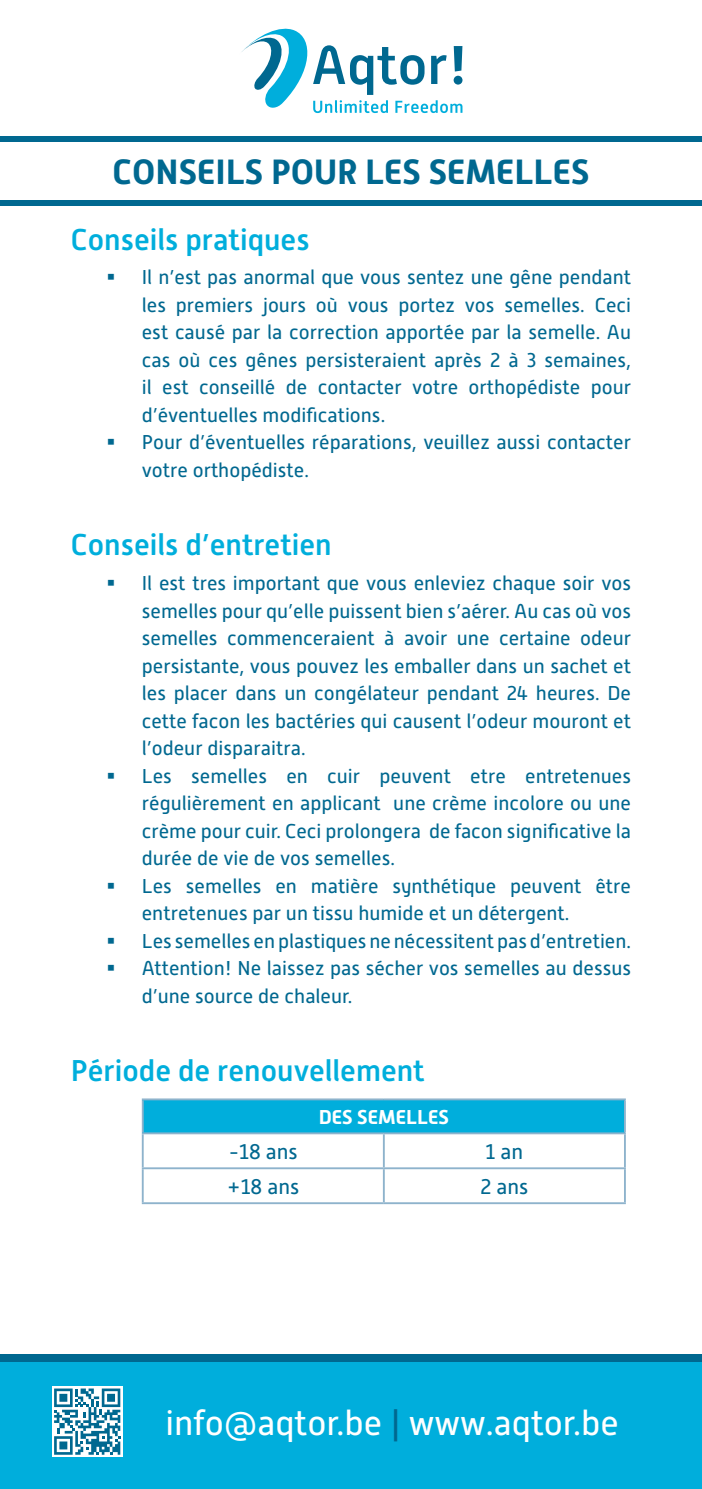
<style>
.page{position:relative;width:702px;height:1489px;background:#fff}
.page>*{position:absolute;margin:0;border:0;box-sizing:border-box;transform-origin:0 0}
.t1{font:35px "Alwyn New";color:#fff}
.t2{font:700 35px "Alwyn New";color:#006890}
.t3{font:500 30px "Alwyn New";color:#00aedc}
.t4{font:21.25px "Alwyn New";color:#006890}
.t5{font:20px/27.5px "Alwyn New";color:#006890;text-align:justify}
.t6{font:700 20px "Alwyn New";color:#fff}
.t7{font:20px "Wing 1 dings";color:#006890}
.s1{color:#006890}
</style>
<div class="page">
<svg style="left:242px;top:29px;width:220px;height:84px"></svg>
<div style="left:143px;top:1099px;width:482px;height:34px;background:#00aedc"></div>
<svg style="left:385px;top:1134px;width:239px;height:36px"></svg>
<hr style="left:142px;top:1098px;width:242px;height:2px;background:#8eb3cc">
<hr style="left:142px;top:1100px;width:2px;height:32px;background:#8eb3cc">
<hr style="left:384px;top:1098px;width:241px;height:2px;background:#8eb3cc">
<hr style="left:624px;top:1100px;width:1px;height:32px;background:#8eb3cc">
<hr style="left:142px;top:1132px;width:242px;height:2px;background:#8eb3cc">
<hr style="left:142px;top:1134px;width:2px;height:33px;background:#8eb3cc">
<hr style="left:384px;top:1132px;width:241px;height:2px;background:#8eb3cc">
<hr style="left:383px;top:1134px;width:2px;height:33px;background:#8eb3cc">
<hr style="left:624px;top:1134px;width:1px;height:33px;background:#8eb3cc">
<hr style="left:142px;top:1167px;width:242px;height:2px;background:#8eb3cc">
<hr style="left:142px;top:1169px;width:2px;height:33px;background:#8eb3cc">
<hr style="left:384px;top:1167px;width:241px;height:2px;background:#8eb3cc">
<hr style="left:383px;top:1169px;width:2px;height:33px;background:#8eb3cc">
<hr style="left:624px;top:1169px;width:1px;height:33px;background:#8eb3cc">
<hr style="left:142px;top:1202px;width:242px;height:1px;background:#8eb3cc">
<hr style="left:384px;top:1202px;width:241px;height:1px;background:#8eb3cc">
<div style="left:0;top:1361px;width:702px;height:127px;background:#00aedc"></div>
<div style="left:0;top:1354px;width:702px;height:7px;background:#006890"></div>
<div style="left:0;top:136px;width:702px;height:6px;background:#006890"></div>
<div style="left:0;top:200px;width:702px;height:6px;background:#006890"></div>
<svg style="left:52px;top:1386px;width:71px;height:70px"></svg>
<svg style="left:54px;top:1388px;width:66px;height:66px"></svg>
<h1 class="t2" style="left:113px;top:152px;width:478px">CONSEILS POUR LES SEMELLES</h1>
<h2 class="t3" style="left:71px;top:222px;width:240px">Conseils pratiques</h2>
<p class="t7" style="left:106px;top:266px;width:11px">ß</p>
<p class="t5" style="left:142px;top:264px;width:491px">Il n’est pas anormal que vous sentez une gêne pendant les premiers jours où vous portez vos semelles. Ceci est causé par la correction apportée par la semelle. Au cas où ces gênes persisteraient après 2 à 3 semaines, il est conseillé de contacter votre orthopédiste pour d’éventuelles modifications.</p>
<p class="t7" style="left:106px;top:431px;width:11px">ß</p>
<p class="t5" style="left:142px;top:429px;width:490px">Pour d’éventuelles réparations, veuillez aussi contacter votre orthopédiste.</p>
<h2 class="t3" style="left:71px;top:528px;width:262px">Conseils d’entretien</h2>
<p class="t7" style="left:106px;top:572px;width:11px">ß</p>
<p class="t5" style="left:142px;top:569px;width:491px">Il est tres important que vous enleviez chaque soir vos semelles pour qu’elle puissent bien s’aérer. Au cas où vos semelles commenceraient à avoir une certaine odeur persistante, vous pouvez les emballer dans un sachet et les placer dans un congélateur pendant 24 heures. De cette facon les bactéries qui causent l’odeur mouront et l’odeur disparaitra.</p>
<p class="t7" style="left:106px;top:764px;width:11px">ß</p>
<p class="t5" style="left:142px;top:762px;width:491px">Les semelles en cuir peuvent etre entretenues régulièrement en applicant une crème incolore ou une crème pour cuir. Ceci prolongera de facon significative la durée de vie de vos semelles.</p>
<p class="t7" style="left:106px;top:874px;width:11px">ß</p>
<p class="t5" style="left:142px;top:872px;width:490px">Les semelles en matière synthétique peuvent être entretenues par un tissu humide et un détergent.</p>
<p class="t7" style="left:106px;top:929px;width:11px">ß</p>
<p class="t5" style="left:142px;top:927px;width:490px">Les semelles en plastiques ne nécessitent pas d’entretien.</p>
<p class="t7" style="left:106px;top:957px;width:11px">ß</p>
<p class="t5" style="left:142px;top:954px;width:491px">Attention! Ne laissez pas sécher vos semelles au dessus d’une source de chaleur.</p>
<h2 class="t3" style="left:71px;top:1053px;width:355px">Période de renouvellement</h2>
<p class="t6" style="left:319px;top:1105px;width:132px">DES SEMELLES</p>
<p class="t4" style="left:229px;top:1139px;width:70px">-18 ans</p>
<p class="t4" style="left:485px;top:1139px;width:39px">1 an</p>
<p class="t4" style="left:227px;top:1174px;width:73px">+18 ans</p>
<p class="t4" style="left:480px;top:1174px;width:50px">2 ans</p>
<h1 class="t1" style="left:165px;top:1403px;width:454px">info@aqtor.be <span class="s1">|</span> www.aqtor.be</h1>
</div>
